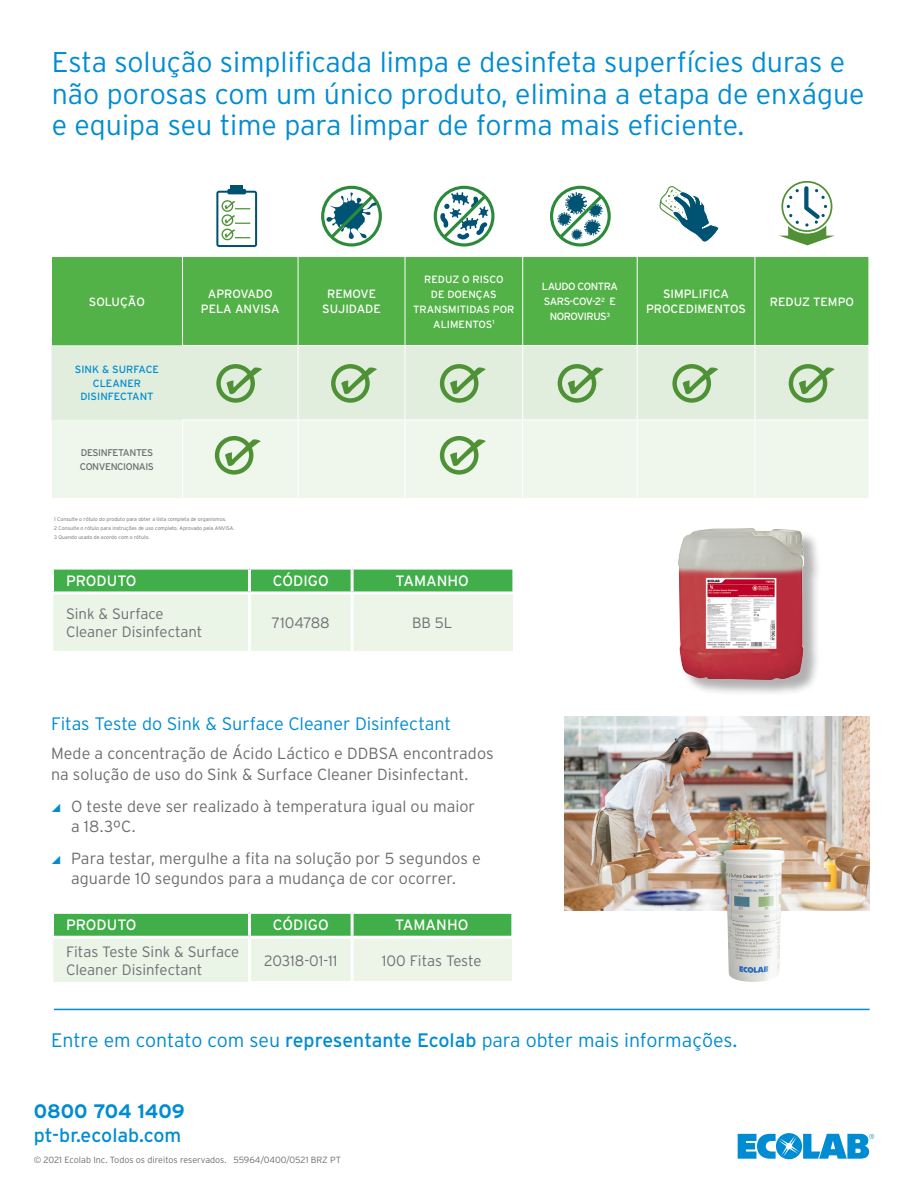
<style>
.page{position:relative;width:918px;height:1188px;background:#fff}
.page>*{position:absolute;margin:0;border:0;box-sizing:border-box;transform-origin:0 0}
.t1{font:300 28.5px/31.5px "Interstate";color:#008cd2}
.t2{font:300 19.5px "Interstate";color:#008cd2}
.t3{font:19.5px "Interstate";color:#008cd2}
.t4{font:700 19.5px "Interstate";color:#008cd2}
.t5{font:300 18px "Interstate";letter-spacing:-.005em;color:#008cd2}
.t6{font:300 16.05px/20.1px "Interstate";color:#6c6d70}
.t7{font:300 15px/18px "Interstate";color:#717074}
.t8{font:15px "Interstate";color:#fff}
.t9{font:12px/15px "Interstate";color:#fff;text-align:center}
.t10{font:10.5px/15px "Interstate";letter-spacing:-.01em;color:#fff;text-align:center}
.t11{font:10.5px/15px "Interstate";letter-spacing:-.04em;color:#fff;text-align:center}
.t12{font:10.5px/13.5px "Interstate";color:#008cd2;text-align:center}
.t13{font:9.75px/13.8px "Interstate";letter-spacing:-.04em;color:#6c6d70}
.t14{font:300 9px "Interstate";color:#6c6d70}
.t15{font:300 5.25px "Interstate";color:#6c6d70}
.s1{font-weight:400}
.s2{font-size:21px}
</style>
<div class="page">
<svg style="left:738px;top:1133px;width:136px;height:26px"></svg>
<div style="left:52px;top:257px;width:816px;height:88px;background:#53b247"></div>
<div style="left:51px;top:345px;width:817px;height:75px;background:#e1eedd"></div>
<div style="left:52px;top:420px;width:816px;height:78px;background:#eff6ec"></div>
<hr style="left:182px;top:257px;width:1px;height:88px;background:#fff">
<hr style="left:298px;top:257px;width:1px;height:88px;background:#fff">
<hr style="left:405px;top:257px;width:1px;height:88px;background:#fff">
<hr style="left:522px;top:257px;width:1px;height:88px;background:#fff">
<hr style="left:637px;top:257px;width:1px;height:88px;background:#fff">
<hr style="left:754px;top:257px;width:1px;height:88px;background:#fff">
<hr style="left:182px;top:345px;width:116px;height:1px;background:#fff">
<hr style="left:298px;top:345px;width:107px;height:1px;background:#fff">
<hr style="left:298px;top:346px;width:1px;height:73px;background:#fff">
<hr style="left:405px;top:345px;width:118px;height:1px;background:#fff">
<hr style="left:405px;top:346px;width:1px;height:73px;background:#fff">
<hr style="left:523px;top:345px;width:114px;height:1px;background:#fff">
<hr style="left:522px;top:346px;width:1px;height:73px;background:#fff">
<hr style="left:637px;top:345px;width:118px;height:1px;background:#fff">
<hr style="left:637px;top:346px;width:1px;height:73px;background:#fff">
<hr style="left:755px;top:345px;width:114px;height:1px;background:#fff">
<hr style="left:754px;top:346px;width:1px;height:73px;background:#fff">
<hr style="left:182px;top:419px;width:116px;height:1px;background:#fff">
<hr style="left:182px;top:420px;width:1px;height:78px;background:#fff">
<hr style="left:298px;top:419px;width:107px;height:1px;background:#fff">
<hr style="left:298px;top:420px;width:1px;height:78px;background:#fff">
<hr style="left:405px;top:419px;width:118px;height:1px;background:#fff">
<hr style="left:405px;top:420px;width:1px;height:78px;background:#fff">
<hr style="left:523px;top:419px;width:114px;height:1px;background:#fff">
<hr style="left:522px;top:420px;width:1px;height:78px;background:#fff">
<hr style="left:637px;top:419px;width:118px;height:1px;background:#fff">
<hr style="left:637px;top:420px;width:1px;height:78px;background:#fff">
<hr style="left:755px;top:419px;width:114px;height:1px;background:#fff">
<hr style="left:754px;top:420px;width:1px;height:78px;background:#fff">
<div style="left:227px;top:189px;width:19px;height:5px;background:#005273;border-radius:2px"></div>
<hr style="left:230px;top:186px;width:13px;height:4px;background:#005273">
<svg style="left:216px;top:191px;width:41px;height:56px"></svg>
<div style="left:222px;top:229px;width:11px;height:11px;border:1px solid #4f9236;border-radius:50%"></div>
<div style="left:321px;top:186px;width:61px;height:61px;border:3px solid #2b8b3a;border-radius:50%"></div>
<svg style="left:326px;top:192px;width:52px;height:50px"></svg>
<div style="left:434px;top:186px;width:61px;height:61px;border:3px solid #2b8b3a;border-radius:50%"></div>
<svg style="left:440px;top:192px;width:50px;height:50px"></svg>
<div style="left:550px;top:186px;width:61px;height:61px;border:3px solid #2b8b3a;border-radius:50%"></div>
<svg style="left:556px;top:192px;width:50px;height:50px"></svg>
<svg style="left:659px;top:186px;width:60px;height:56px"></svg>
<svg style="left:779px;top:180px;width:56px;height:65px"></svg>
<svg style="left:226px;top:366px;width:38px;height:29px"></svg>
<div style="left:216px;top:364px;width:39px;height:39px;border:4px solid #4f9236;border-radius:50%"></div>
<svg style="left:225px;top:438px;width:38px;height:29px"></svg>
<div style="left:215px;top:436px;width:38px;height:39px;border:4px solid #4f9236;border-radius:50%"></div>
<svg style="left:341px;top:366px;width:38px;height:29px"></svg>
<div style="left:331px;top:364px;width:39px;height:39px;border:4px solid #4f9236;border-radius:50%"></div>
<svg style="left:450px;top:366px;width:38px;height:29px"></svg>
<div style="left:440px;top:364px;width:39px;height:39px;border:4px solid #4f9236;border-radius:50%"></div>
<svg style="left:450px;top:438px;width:38px;height:29px"></svg>
<div style="left:440px;top:436px;width:39px;height:39px;border:4px solid #4f9236;border-radius:50%"></div>
<svg style="left:568px;top:366px;width:37px;height:29px"></svg>
<div style="left:558px;top:364px;width:38px;height:39px;border:4px solid #4f9236;border-radius:50%"></div>
<svg style="left:683px;top:366px;width:37px;height:29px"></svg>
<div style="left:672px;top:364px;width:39px;height:39px;border:4px solid #4f9236;border-radius:50%"></div>
<svg style="left:799px;top:366px;width:37px;height:29px"></svg>
<div style="left:789px;top:364px;width:38px;height:39px;border:4px solid #4f9236;border-radius:50%"></div>
<img style="left:565px;top:717px;width:304px;height:194px">
<svg style="left:53px;top:914px;width:458px;height:68px;background:#a0d5a2"></svg>
<div style="left:352px;top:937px;width:159px;height:46px;background:#ecf5e8"></div>
<hr style="left:249px;top:936px;width:103px;height:3px;background:#fff">
<hr style="left:352px;top:936px;width:160px;height:3px;background:#fff">
<hr style="left:351px;top:939px;width:3px;height:42px;background:#fff">
<hr style="left:248px;top:981px;width:104px;height:3px;background:#fff">
<hr style="left:352px;top:981px;width:160px;height:3px;background:#fff">
<hr style="left:51px;top:914px;width:3px;height:22px;background:#fff">
<hr style="left:51px;top:936px;width:198px;height:3px;background:#fff">
<hr style="left:248px;top:939px;width:3px;height:42px;background:#fff">
<hr style="left:511px;top:939px;width:1px;height:42px;background:#ecf5e8">
<hr style="left:248px;top:914px;width:3px;height:22px;background:#fff">
<hr style="left:351px;top:914px;width:3px;height:22px;background:#fff">
<img style="left:719px;top:850px;width:66px;height:132px">
<svg style="left:53px;top:570px;width:459px;height:81px;background:#acdaae"></svg>
<div style="left:352px;top:593px;width:160px;height:59px;background:#ecf5e8"></div>
<hr style="left:51px;top:591px;width:198px;height:3px;background:#fff">
<hr style="left:249px;top:591px;width:103px;height:3px;background:#fff">
<hr style="left:248px;top:594px;width:3px;height:57px;background:#fff">
<hr style="left:352px;top:591px;width:162px;height:3px;background:#fff">
<hr style="left:351px;top:594px;width:3px;height:57px;background:#fff">
<hr style="left:51px;top:570px;width:3px;height:21px;background:#fff">
<hr style="left:352px;top:651px;width:161px;height:1px;background:#fff">
<hr style="left:512px;top:594px;width:1px;height:57px;background:#ecf5e8">
<hr style="left:248px;top:570px;width:3px;height:21px;background:#fff">
<hr style="left:351px;top:570px;width:3px;height:21px;background:#fff">
<div style="left:680px;top:529px;width:142px;height:168px;background:#231f20;opacity:.35"></div>
<img style="left:678px;top:528px;width:126px;height:151px">
<hr style="left:54px;top:1009px;width:816px;height:1px;background:#008cd2">
<hr style="left:54px;top:695px;width:816px;height:2px;background:#fff">
<p class="t1" style="left:52px;top:46px;width:814px">Esta solução simplificada limpa e desinfeta superfícies duras e não porosas com um único produto, elimina a etapa de enxágue e equipa seu time para limpar de forma mais eficiente.</p>
<p class="t9" style="left:89px;top:294px;width:58px">SOLUÇÃO</p>
<p class="t9" style="left:201px;top:286px;width:80px">APROVADO<br>PELA ANVISA</p>
<p class="t9" style="left:322px;top:286px;width:60px">REMOVE<br>SUJIDADE</p>
<p class="t12" style="left:75px;top:363px;width:86px">SINK &amp; SURFACE<br>CLEANER<br>DISINFECTANT</p>
<p class="t13" style="left:80px;top:446px;width:76px">DESINFETANTES<br>CONVENCIONAIS</p>
<p class="t15" style="left:54px;top:516px;width:174px">1 Consulte o rótulo do produto para obter a lista completa de organismos.</p>
<p class="t15" style="left:54px;top:525px;width:182px">2 Consulte o rótulo para instruções de uso completo. Aprovado pela ANVISA.</p>
<p class="t15" style="left:54px;top:534px;width:97px">3 Quando usado de acordo com o rótulo.</p>
<p class="t10" style="left:413px;top:271px;width:103px">REDUZ O RISCO<br>DE DOENÇAS<br>TRANSMITIDAS POR<br>ALIMENTOS<sup>1</sup></p>
<p class="t11" style="left:542px;top:279px;width:78px">LAUDO CONTRA<br>SARS-COV-2<sup>2</sup> E<br>NOROVIRUS<sup>3</sup></p>
<p class="t9" style="left:646px;top:286px;width:101px">SIMPLIFICA<br>PROCEDIMENTOS</p>
<p class="t9" style="left:770px;top:294px;width:86px">REDUZ TEMPO</p>
<p class="t8" style="left:66px;top:572px;width:72px">PRODUTO</p>
<p class="t8" style="left:273px;top:572px;width:57px">CÓDIGO</p>
<p class="t8" style="left:396px;top:572px;width:75px">TAMANHO</p>
<p class="t7" style="left:66px;top:605px;width:138px">Sink &amp; Surface<br>Cleaner Disinfectant</p>
<p class="t7" style="left:272px;top:614px;width:60px">7104788</p>
<p class="t7" style="left:412px;top:614px;width:42px">BB 5L</p>
<p class="t5" style="left:51px;top:713px;width:402px">Fitas Teste do Sink &amp; Surface Cleaner Disinfectant</p>
<p class="t6" style="left:51px;top:744px;width:444px">Mede a concentração de Ácido Láctico e DDBSA encontrados na solução de uso do Sink &amp; Surface Cleaner Disinfectant.</p>
<p class="t6" style="left:71px;top:796px;width:406px">O teste deve ser realizado à temperatura igual ou maior a 18.3ºC.</p>
<p class="t6" style="left:71px;top:848px;width:411px">Para testar, mergulhe a fita na solução por 5 segundos e aguarde 10 segundos para a mudança de cor ocorrer.</p>
<p class="t8" style="left:66px;top:916px;width:72px">PRODUTO</p>
<p class="t8" style="left:273px;top:916px;width:57px">CÓDIGO</p>
<p class="t8" style="left:395px;top:916px;width:75px">TAMANHO</p>
<p class="t7" style="left:66px;top:943px;width:175px">Fitas Teste Sink &amp; Surface<br>Cleaner Disinfectant</p>
<p class="t7" style="left:264px;top:952px;width:75px">20318-01-11</p>
<p class="t7" style="left:382px;top:952px;width:101px">100 Fitas Teste</p>
<p class="t2" style="left:51px;top:1029px;width:688px">Entre em contato com seu <span class="s1">representante Ecolab</span> para obter mais informações<span class="s2">.</span></p>
<p class="t4" style="left:34px;top:1100px;width:153px">0800 704 1409</p>
<p class="t3" style="left:34px;top:1123px;width:149px">pt-br.ecolab.com</p>
<p class="t14" style="left:34px;top:1155px;width:309px">© 2021 Ecolab Inc. Todos os direitos reservados. 55964/0400/0521 BRZ PT</p>
</div>
